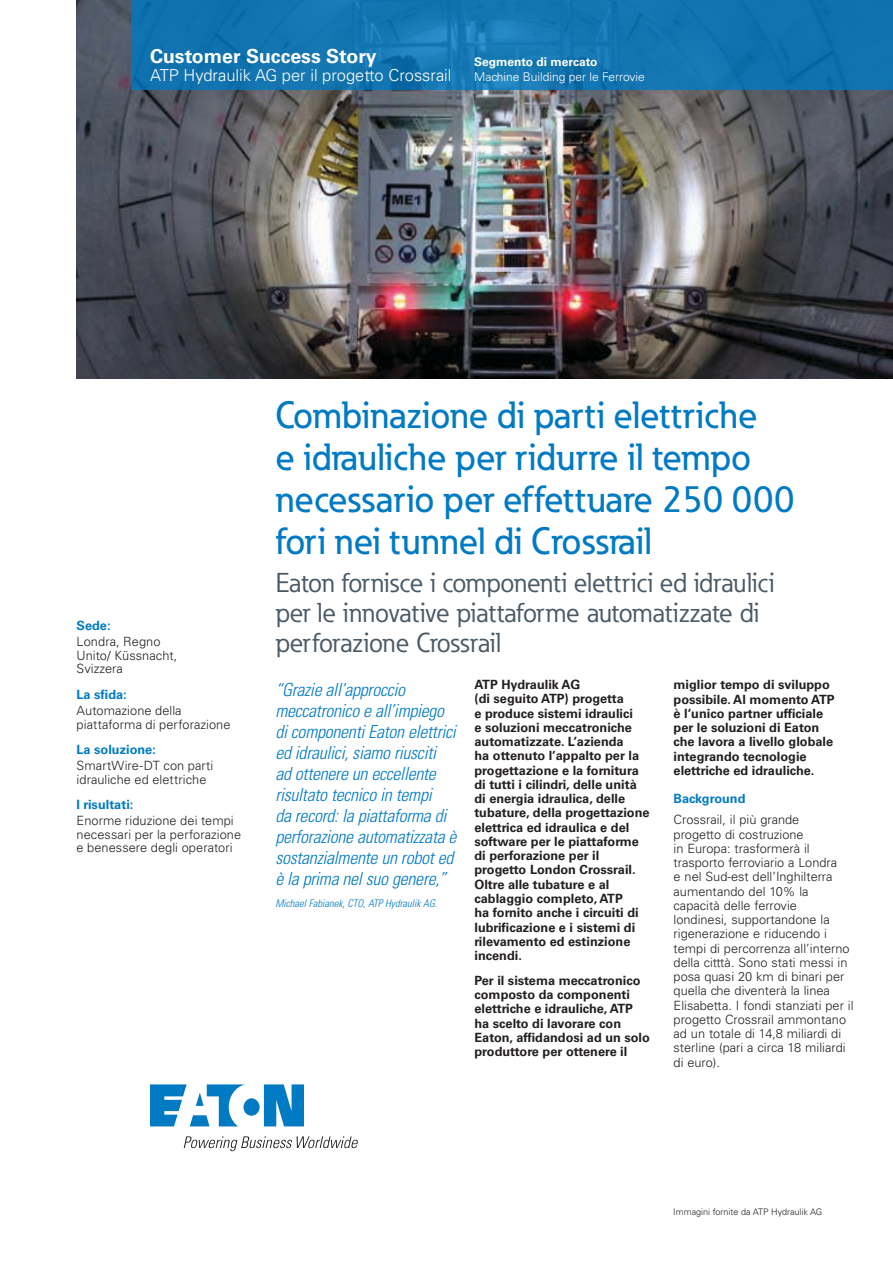
<style>
.page{position:relative;width:893px;height:1263px;background:#fff}
.page>*{position:absolute;margin:0;border:0;box-sizing:border-box;transform-origin:0 0}
.t1{font:500 37.5px/42px "Eaton";color:#007ac3}
.t2{font:27px/30px "Eaton";color:#495966}
.t3{font:700 19.5px "Univers LT Std";color:#fff}
.t4{font:italic 300 condensed 18px/21px "Univers LT Std";letter-spacing:-.015em;color:#007ac3}
.t5{font:300 16.5px "Univers LT Std";color:#fff}
.t6{font:700 12.75px/14.2px "Univers LT Std";color:#231f20}
.t7{font:300 12.75px/14.2px "Univers LT Std";color:#231f20}
.t8{font:700 12.75px "Univers LT Std";color:#007ac3}
.t9{font:300 12px "Univers LT Std";color:#fff}
.t10{font:700 12px "Univers LT Std";color:#fff}
.t11{font:italic 300 condensed 10.5px "Univers LT Std";color:#007ac3}
.t12{font:300 9px "Univers LT Std";color:#231f20}
</style>
<div class="page">
<img style="left:77px;top:0;width:816px;height:378px">
<svg style="left:131px;top:0;width:762px;height:90px;background:#1274b0"></svg>
<svg style="left:150px;top:1084px;width:154px;height:42px"></svg>
<svg style="left:184px;top:1136px;width:174px;height:15px"></svg>
<h3 class="t3" style="left:150px;top:45px;width:228px">Customer Success Story</h3>
<p class="t5" style="left:150px;top:65px;width:303px">ATP Hydraulik AG per il progetto Crossrail</p>
<p class="t10" style="left:474px;top:55px;width:125px">Segmento di mercato</p>
<p class="t9" style="left:474px;top:70px;width:172px">Machine Building per le Ferrovie</p>
<p class="t8" style="left:77px;top:618px;width:36px">Sede:</p>
<p class="t7" style="left:77px;top:634px;width:102px;line-height:13.8px">Londra, Regno<br>Unito/ Küssnacht,<br>Svizzera</p>
<p class="t8" style="left:77px;top:687px;width:52px">La sfida:</p>
<p class="t7" style="left:77px;top:703px;width:155px;line-height:13.8px">Automazione della piattaforma di perforazione</p>
<p class="t8" style="left:77px;top:742px;width:81px">La soluzione:</p>
<p class="t7" style="left:77px;top:758px;width:138px;line-height:13.8px">SmartWire-DT con parti idrauliche ed elettriche</p>
<p class="t8" style="left:77px;top:797px;width:58px">I risultati:</p>
<p class="t7" style="left:77px;top:813px;width:166px;line-height:13.8px">Enorme riduzione dei tempi necessari per la perforazione e benessere degli operatori</p>
<h1 class="t1" style="left:275px;top:393px;width:521px">Combinazione di parti elettriche<br>e idrauliche per ridurre il tempo necessario per effettuare 250 000 fori nei tunnel di Crossrail</h1>
<h2 class="t2" style="left:275px;top:568px;width:500px">Eaton fornisce i componenti elettrici ed idraulici per le innovative piattaforme automatizzate di perforazione Crossrail</h2>
<p class="t4" style="left:275px;top:679px;width:183px">“Grazie all’approccio meccatronico e all’impiego di componenti Eaton elettrici ed idraulici, siamo riusciti<br>ad ottenere un eccellente risultato tecnico in tempi<br>da record: la piattaforma di perforazione automatizzata è sostanzialmente un robot ed è la prima nel suo genere,”</p>
<p class="t11" style="left:275px;top:897px;width:163px">Michael Fabianek, CTO, ATP Hydraulik AG.</p>
<p class="t6" style="left:474px;top:678px;width:177px">ATP Hydraulik AG<br>(di seguito ATP) progetta<br>e produce sistemi idraulici<br>e soluzioni meccatroniche automatizzate. L’azienda<br>ha ottenuto l’appalto per la progettazione e la fornitura di tutti i cilindri, delle unità di energia idraulica, delle tubature, della progettazione elettrica ed idraulica e del software per le piattaforme di perforazione per il progetto London Crossrail.<br>Oltre alle tubature e al cablaggio completo, ATP<br>ha fornito anche i circuiti di lubrificazione e i sistemi di rilevamento ed estinzione incendi.</p>
<p class="t6" style="left:474px;top:973px;width:177px">Per il sistema meccatronico composto da componenti elettriche e idrauliche, ATP ha scelto di lavorare con<br>Eaton, affidandosi ad un solo produttore per ottenere il</p>
<p class="t6" style="left:674px;top:678px;width:163px">miglior tempo di sviluppo possibile. Al momento ATP è l’unico partner ufficiale per le soluzioni di Eaton che lavora a livello globale integrando tecnologie elettriche ed idrauliche.</p>
<p class="t8" style="left:674px;top:790px;width:73px">Background</p>
<p class="t7" style="left:674px;top:813px;width:181px">Crossrail, il più grande<br>progetto di costruzione<br>in Europa: trasformerà il trasporto ferroviario a Londra<br>e nel Sud-est dell’Inghilterra aumentando del 10% la capacità delle ferrovie londinesi, supportandone la rigenerazione e riducendo i tempi di percorrenza all’interno della citttà. Sono stati messi in posa quasi 20 km di binari per quella che diventerà la linea<br>Elisabetta. I fondi stanziati per il progetto Crossrail ammontano ad un totale di 14,8 miliardi di sterline (pari a circa 18 miliardi di euro).</p>
<p class="t12" style="left:673px;top:1206px;width:151px">Immagini fornite da ATP Hydraulik AG</p>
</div>
